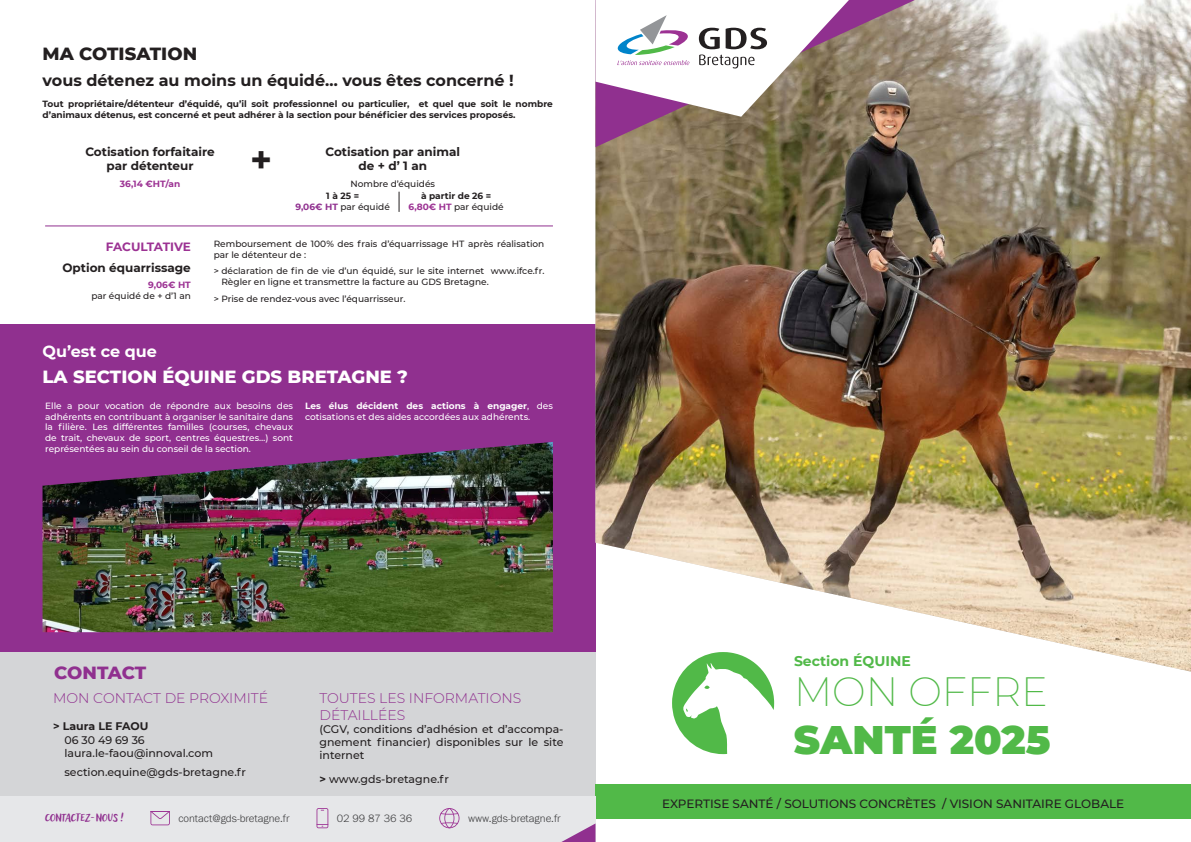
<style>
.page{position:relative;width:1191px;height:842px;background:#fff}
.page>*{position:absolute;margin:0;border:0;box-sizing:border-box;transform-origin:0 0}
.t1{font:900 40px "Montserrat";color:#51b948}
.t2{font:200 40px "Montserrat";color:#51b948}
.t3{font:700 36.8px "Montserrat";color:#231f20}
.t4{font:800 18px "Montserrat";color:#fff}
.t5{font:800 18px "Montserrat";color:#231f20}
.t6{font:800 18px "Montserrat";letter-spacing:-.01em;color:#90308f}
.t7{font:700 16px "Montserrat";color:#231f20}
.t8{font:700 16px "Montserrat";color:#fff}
.t9{font:300 14px/16.8px "Montserrat";color:#90308f}
.t10{font:14px "Adlery Pro Blockletter";color:#90308f}
.t11{font:700 14px "Montserrat";color:#51b948}
.t12{font:700 12px/14.4px "Montserrat";color:#231f20;text-align:center}
.t13{font:500 12px "Montserrat";color:#231f20}
.t14{font:700 12px "Montserrat";letter-spacing:-.01em;color:#9c3293}
.t15{font:500 11px/13.2px "Montserrat";color:#231f20;text-align:justify}
.t16{font:300 11px "Franklin Gothic URW";color:#3e3e3f}
.t17{font:700 11px "Montserrat";color:#231f20}
.t18{font:500 9px/10.8px "Montserrat";color:#fff;text-align:justify}
.t19{font:500 9px/10.8px "Montserrat";color:#231f20}
.t20{font:700 9px/10.8px "Montserrat";color:#231f20}
.t21{font:700 9px "Montserrat";color:#9c3293}
.s1{font-weight:700;color:#90308f}
.s2{font-weight:700;color:#9c3293}
.s3{font-weight:700}
</style>
<div class="page">
<div style="left:0;top:651px;width:595px;height:145px;background:#d4d5d7"></div>
<div style="left:0;top:325px;width:595px;height:327px;background:#90308f"></div>
<img style="left:595px;top:0;width:596px;height:672px">
<svg style="left:595px;top:0;width:320px;height:147px;background:#8d7368"></svg>
<svg style="left:595px;top:0;width:254px;height:117px"></svg>
<svg style="left:672px;top:652px;width:102px;height:102px"></svg>
<div style="left:595px;top:784px;width:596px;height:35px;background:#51b948"></div>
<div style="left:0;top:797px;width:595px;height:45px;background:#e6e7e9"></div>
<svg style="left:561px;top:823px;width:34px;height:19px"></svg>
<svg style="left:316px;top:808px;width:12px;height:20px"></svg>
<svg style="left:439px;top:808px;width:20px;height:20px"></svg>
<svg style="left:150px;top:811px;width:20px;height:14px"></svg>
<img style="left:43px;top:442px;width:510px;height:190px">
<hr style="left:45px;top:225px;width:508px;height:1px;background:#90308f">
<svg style="left:399px;top:192px;width:1px;height:20px"></svg>
<p class="t5" style="left:43px;top:40px;width:156px">MA COTISATION</p>
<p class="t7" style="left:43px;top:68px;width:473px">vous détenez au moins un équidé… vous êtes concerné !</p>
<p class="t20" style="left:43px;top:98px;width:512px">Tout propriétaire/détenteur d’équidé, qu’il soit professionnel ou particulier, et quel que soit le nombre d’animaux détenus, est concerné et peut adhérer à la section pour bénéficier des services proposés.</p>
<p class="t12" style="left:85px;top:144px;width:131px">Cotisation forfaitaire par détenteur</p>
<p class="t21" style="left:120px;top:177px;width:62px">36,14 €HT/an</p>
<p class="t3" style="left:250px;top:133px;width:24px">+</p>
<p class="t12" style="left:325px;top:144px;width:136px">Cotisation par animal de + d’ 1 an</p>
<p class="t19" style="left:350px;top:178px;width:86px">Nombre d’équidés</p>
<p class="t20" style="left:326px;top:190px;width:34px">1 à 25 =</p>
<p class="t19" style="left:295px;top:201px;width:96px"><span class="s1">9,06€ HT</span> par équidé</p>
<p class="t20" style="left:421px;top:190px;width:72px">à partir de 26 =</p>
<p class="t19" style="left:408px;top:201px;width:96px"><span class="s2">6,80€ HT</span> par équidé</p>
<p class="t14" style="left:106px;top:239px;width:86px">FACULTATIVE</p>
<p class="t12" style="left:62px;top:259px;width:130px">Option équarrissage</p>
<p class="t21" style="left:148px;top:278px;width:44px">9,06€ HT</p>
<p class="t19" style="left:91px;top:290px;width:101px">par équidé de + d’1 an</p>
<p class="t8" style="left:43px;top:339px;width:116px">Qu’est ce que</p>
<p class="t19" style="left:214px;top:238px;width:332px">Remboursement de 100% des frais d’équarrissage HT après réalisation par le détenteur de :</p>
<p class="t19" style="left:221px;top:265px;width:324px;text-indent:-8px">&gt; déclaration de fin de vie d’un équidé, sur le site internet www.ifce.fr.<br>Règler en ligne et transmettre la facture au GDS Bretagne.</p>
<p class="t19" style="left:214px;top:293px;width:193px">&gt; Prise de rendez-vous avec l’équarrisseur.</p>
<p class="t4" style="left:43px;top:363px;width:367px">LA SECTION ÉQUINE GDS BRETAGNE ?</p>
<p class="t18" style="left:45px;top:400px;width:249px">Elle a pour vocation de répondre aux besoins des adhérents en contribuant à organiser le sanitaire dans la filière. Les différentes familles (courses, chevaux de trait, chevaux de sport, centres équestres…) sont représentées au sein du conseil de la section.</p>
<p class="t18" style="left:305px;top:400px;width:249px"><span class="s3">Les élus décident des actions à engager</span>, des cotisations et des aides accordées aux adhérents.</p>
<p class="t6" style="left:54px;top:659px;width:94px">CONTACT</p>
<p class="t9" style="left:53px;top:689px;width:216px">MON CONTACT DE PROXIMITÉ</p>
<p class="t17" style="left:53px;top:719px;width:97px">&gt; Laura LE FAOU</p>
<p class="t15" style="left:64px;top:733px;width:82px">06 30 49 69 36</p>
<p class="t15" style="left:64px;top:746px;width:150px">laura.le-faou@innoval.com</p>
<p class="t15" style="left:64px;top:765px;width:183px">section.equine@gds-bretagne.fr</p>
<p class="t9" style="left:319px;top:689px;width:203px">TOUTES LES INFORMATIONS<br>DÉTAILLÉES</p>
<p class="t15" style="left:319px;top:722px;width:245px">(CGV, conditions d’adhésion et d’accompa&shy;gnement financier) disponibles sur le site internet</p>
<p class="t15" style="left:319px;top:772px;width:131px"><span class="s3">&gt;</span> www.gds-bretagne.fr</p>
<p class="t10" style="left:45px;top:810px;width:80px">CONTACTEZ-NOUS !</p>
<p class="t16" style="left:178px;top:811px;width:113px">contact@gds-bretagne.fr</p>
<p class="t16" style="left:337px;top:811px;width:77px">02 99 87 36 36</p>
<p class="t16" style="left:468px;top:811px;width:94px">www.gds-bretagne.fr</p>
<p class="t11" style="left:794px;top:650px;width:118px">Section ÉQUINE</p>
<p class="t2" style="left:794px;top:665px;width:255px">MON OFFRE</p>
<p class="t1" style="left:794px;top:710px;width:258px">SANTÉ 2025</p>
<p class="t13" style="left:662px;top:795px;width:463px">EXPERTISE SANTÉ / SOLUTIONS CONCRÈTES / VISION SANITAIRE GLOBALE</p>
</div>
